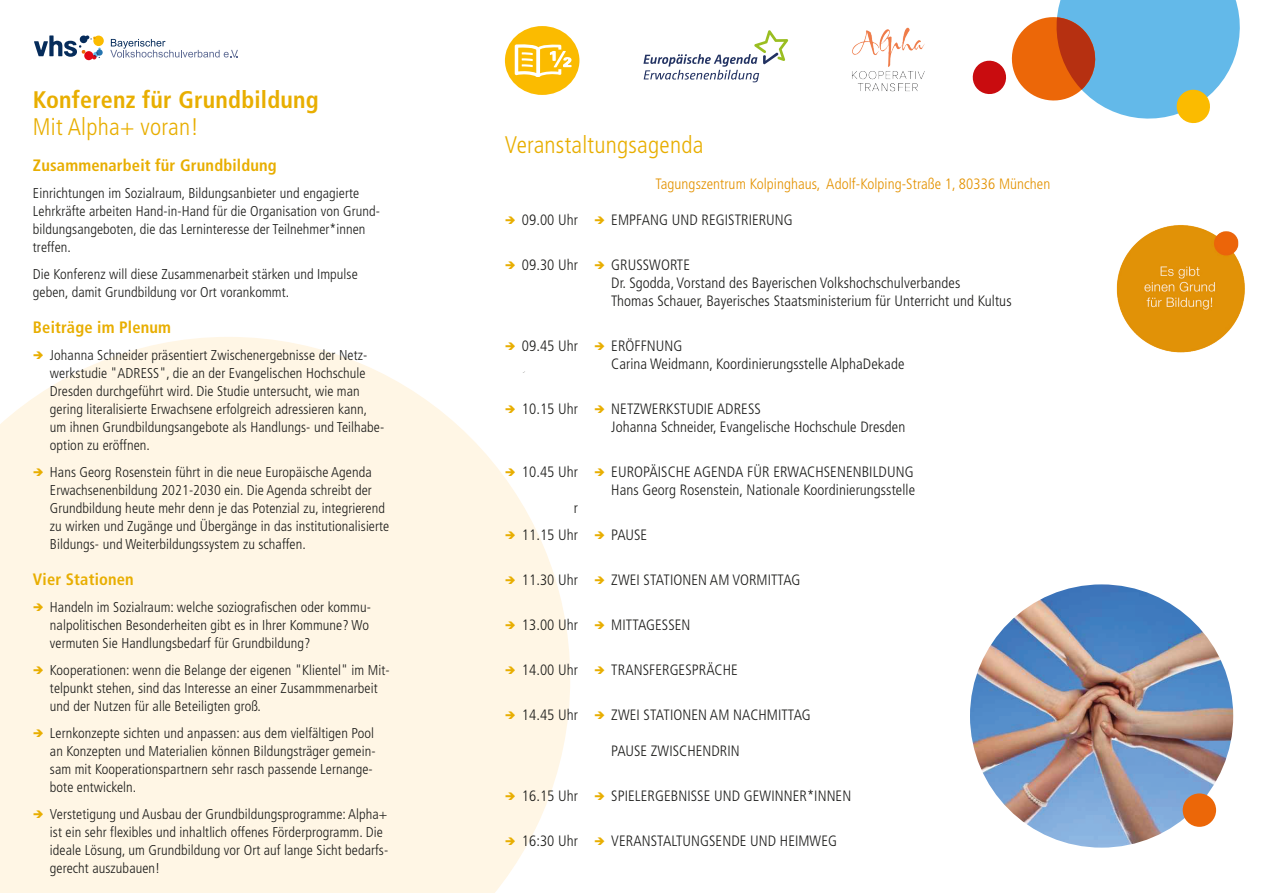
<style>
.page{position:relative;width:1263px;height:893px;background:#fff}
.page>*{position:absolute;margin:0;border:0;box-sizing:border-box;transform-origin:0 0}
.bvv_Flyer_Headline_1{font:300 condensed 24px "Frutiger LT Std";letter-spacing:.01em;color:#e8ae01}
.bvv_Flyer_Headline_1-2{font:700 condensed 24px "Frutiger LT Std";letter-spacing:.01em;color:#e8ae01}
.bvv_Flyer_Headline_2{font:700 condensed 16.5px "Frutiger LT Std";letter-spacing:.01em;color:#e8ae01}
.bvv_Flyer_Text{font:700 condensed 16.5px "Frutiger LT Std";letter-spacing:.01em;color:#e8ae01}
.t1{font:300 condensed 15px/18px "Frutiger LT Std";letter-spacing:.005em;color:#1d1d1b}
.bvv_Flyer_Text-2{font:300 condensed 15px "Frutiger LT Std";letter-spacing:.005em;color:#e39200}
.bvv_Flyer_Text-3{font:300 condensed 14.25px/18px "Frutiger LT Std";letter-spacing:.005em;color:#1d1d1b}
</style>
<div class="page">
<svg style="left:0;top:337px;width:570px;height:556px;background:#fff7e7"></svg>
<svg style="left:34px;top:35px;width:70px;height:25px"></svg>
<svg style="left:110px;top:39px;width:128px;height:19px"></svg>
<svg style="left:972px;top:0;width:268px;height:124px"></svg>
<img style="left:1116px;top:225px;width:129px;height:128px">
<img style="left:970px;top:584px;width:263px;height:264px;border-radius:132px">
<div style="left:1183px;top:793px;width:33px;height:34px;background:#ec6708;border-radius:50%"></div>
<div style="left:505px;top:26px;width:74px;height:69px;background:#fbbb00;border-radius:50%"></div>
<svg style="left:515px;top:44px;width:57px;height:33px"></svg>
<img style="left:852px;top:27px;width:73px;height:65px">
<svg style="left:643px;top:30px;width:145px;height:52px"></svg>
<svg style="left:34px;top:352px;width:9px;height:7px"></svg>
<svg style="left:34px;top:469px;width:9px;height:7px"></svg>
<svg style="left:34px;top:604px;width:9px;height:7px"></svg>
<svg style="left:34px;top:667px;width:9px;height:7px"></svg>
<svg style="left:34px;top:730px;width:9px;height:7px"></svg>
<svg style="left:34px;top:811px;width:9px;height:7px"></svg>
<svg style="left:506px;top:343px;width:9px;height:7px"></svg>
<svg style="left:506px;top:406px;width:9px;height:7px"></svg>
<svg style="left:506px;top:469px;width:9px;height:7px"></svg>
<svg style="left:506px;top:532px;width:9px;height:7px"></svg>
<svg style="left:506px;top:577px;width:9px;height:7px"></svg>
<svg style="left:506px;top:622px;width:9px;height:7px"></svg>
<svg style="left:506px;top:667px;width:9px;height:7px"></svg>
<svg style="left:506px;top:712px;width:9px;height:7px"></svg>
<svg style="left:506px;top:793px;width:9px;height:7px"></svg>
<svg style="left:506px;top:838px;width:9px;height:7px"></svg>
<p class="bvv_Flyer_Headline_1-2" style="left:33px;top:85px;width:287px">Konferenz für Grundbildung</p>
<p class="bvv_Flyer_Headline_1" style="left:33px;top:113px;width:167px">Mit Alpha+ voran!</p>
<p class="bvv_Flyer_Headline_2" style="left:33px;top:155px;width:245px">Zusammenarbeit für Grundbildung</p>
<p class="bvv_Flyer_Text-3" style="left:33px;top:184px;width:349px">Einrichtungen im Sozialraum, Bildungsanbieter und engagierte Lehrkräfte arbeiten Hand-in-Hand für die Organisation von Grund&shy;bildungsangeboten, die das Lerninteresse der Teilnehmer*innen treffen.</p>
<p class="bvv_Flyer_Text-3" style="left:33px;top:265px;width:326px">Die Konferenz will diese Zusammenarbeit stärken und Impulse geben, damit Grundbildung vor Ort vorankommt.</p>
<p class="bvv_Flyer_Text" style="left:33px;top:317px;width:140px">Beiträge im Plenum</p>
<p class="bvv_Flyer_Text-3" style="left:50px;top:346px;width:336px">Johanna Schneider präsentiert Zwischenergebnisse der Netz&shy;werkstudie "ADRESS", die an der Evangelischen Hochschule Dresden durchgeführt wird. Die Studie untersucht, wie man gering literalisierte Erwachsene erfolgreich adressieren kann, um ihnen Grundbildungsangebote als Handlungs- und Teilhabe&shy;option zu eröffnen.</p>
<p class="bvv_Flyer_Text-3" style="left:50px;top:463px;width:341px">Hans Georg Rosenstein führt in die neue Europäische Agenda Erwachsenenbildung 2021-2030 ein. Die Agenda schreibt der Grundbildung heute mehr denn je das Potenzial zu, integrierend zu wirken und Zugänge und Übergänge in das institutionalisierte Bildungs- und Weiterbildungssystem zu schaffen.</p>
<p class="bvv_Flyer_Text" style="left:33px;top:569px;width:102px">Vier Stationen</p>
<p class="bvv_Flyer_Text-3" style="left:50px;top:598px;width:322px">Handeln im Sozialraum: welche soziografischen oder kommu&shy;nalpolitischen Besonderheiten gibt es in Ihrer Kommune? Wo vermuten Sie Handlungsbedarf für Grundbildung?</p>
<p class="bvv_Flyer_Text-3" style="left:50px;top:661px;width:341px">Kooperationen: wenn die Belange der eigenen "Klientel" im Mit&shy;telpunkt stehen, sind das Interesse an einer Zusammmenarbeit und der Nutzen für alle Beteiligten groß.</p>
<p class="bvv_Flyer_Text-3" style="left:50px;top:724px;width:327px">Lernkonzepte sichten und anpassen: aus dem vielfältigen Pool an Konzepten und Materialien können Bildungsträger gemein&shy;sam mit Kooperationspartnern sehr rasch passende Lernange&shy;bote entwickeln.</p>
<p class="bvv_Flyer_Text-3" style="left:50px;top:805px;width:340px">Verstetigung und Ausbau der Grundbildungsprogramme: Alpha+ ist ein sehr flexibles und inhaltlich offenes Förderprogramm. Die ideale Lösung, um Grundbildung vor Ort auf lange Sicht bedarfs&shy;gerecht auszubauen!</p>
<p class="bvv_Flyer_Headline_1" style="left:505px;top:131px;width:200px">Veranstaltungsagenda</p>
<p class="t1" style="left:522px;top:211px;width:58px">09.00 Uhr</p>
<p class="t1" style="left:522px;top:256px;width:58px">09.30 Uhr</p>
<p class="t1" style="left:522px;top:337px;width:58px">09.45 Uhr</p>
<p class="t1" style="left:522px;top:400px;width:58px">10.15 Uhr</p>
<p class="t1" style="left:522px;top:463px;width:58px">10.45 Uhr</p>
<p class="t1" style="left:574px;top:499px;width:6px">r</p>
<p class="t1" style="left:522px;top:526px;width:58px">11.15 Uhr</p>
<p class="t1" style="left:522px;top:571px;width:58px">11.30 Uhr</p>
<p class="t1" style="left:522px;top:616px;width:58px">13.00 Uhr</p>
<p class="t1" style="left:522px;top:661px;width:58px">14.00 Uhr</p>
<p class="t1" style="left:522px;top:706px;width:58px">14.45 Uhr</p>
<p class="t1" style="left:522px;top:787px;width:58px">16.15 Uhr</p>
<p class="t1" style="left:522px;top:832px;width:58px">16:30 Uhr</p>
<p class="bvv_Flyer_Text-2" style="left:655px;top:175px;width:396px">Tagungszentrum Kolpinghaus, Adolf-Kolping-Straße 1, 80336 München</p>
<p class="t1" style="left:611px;top:211px;width:183px">EMPFANG UND REGISTRIERUNG</p>
<p class="t1" style="left:611px;top:256px;width:402px">GRUSSWORTE<br>Dr. Sgodda, Vorstand des Bayerischen Volkshochschulverbandes<br>Thomas Schauer, Bayerisches Staatsministerium für Unterricht und Kultus</p>
<p class="t1" style="left:611px;top:337px;width:295px">ERÖFFNUNG<br>Carina Weidmann, Koordinierungsstelle AlphaDekade</p>
<p class="t1" style="left:611px;top:400px;width:295px">NETZWERKSTUDIE ADRESS<br>Johanna Schneider, Evangelische Hochschule Dresden</p>
<p class="t1" style="left:611px;top:463px;width:305px">EUROPÄISCHE AGENDA FÜR ERWACHSENENBILDUNG<br>Hans Georg Rosenstein, Nationale Koordinierungsstelle</p>
<p class="t1" style="left:611px;top:526px;width:37px">PAUSE</p>
<p class="t1" style="left:611px;top:571px;width:191px">ZWEI STATIONEN AM VORMITTAG</p>
<p class="t1" style="left:611px;top:616px;width:81px">MITTAGESSEN</p>
<p class="t1" style="left:611px;top:661px;width:128px">TRANSFERGESPRÄCHE</p>
<p class="t1" style="left:611px;top:706px;width:201px">ZWEI STATIONEN AM NACHMITTAG</p>
<p class="t1" style="left:611px;top:742px;width:130px">PAUSE ZWISCHENDRIN</p>
<p class="t1" style="left:611px;top:787px;width:241px">SPIELERGEBNISSE UND GEWINNER*INNEN</p>
<p class="t1" style="left:611px;top:832px;width:227px">VERANSTALTUNGSENDE UND HEIMWEG</p>
</div>
